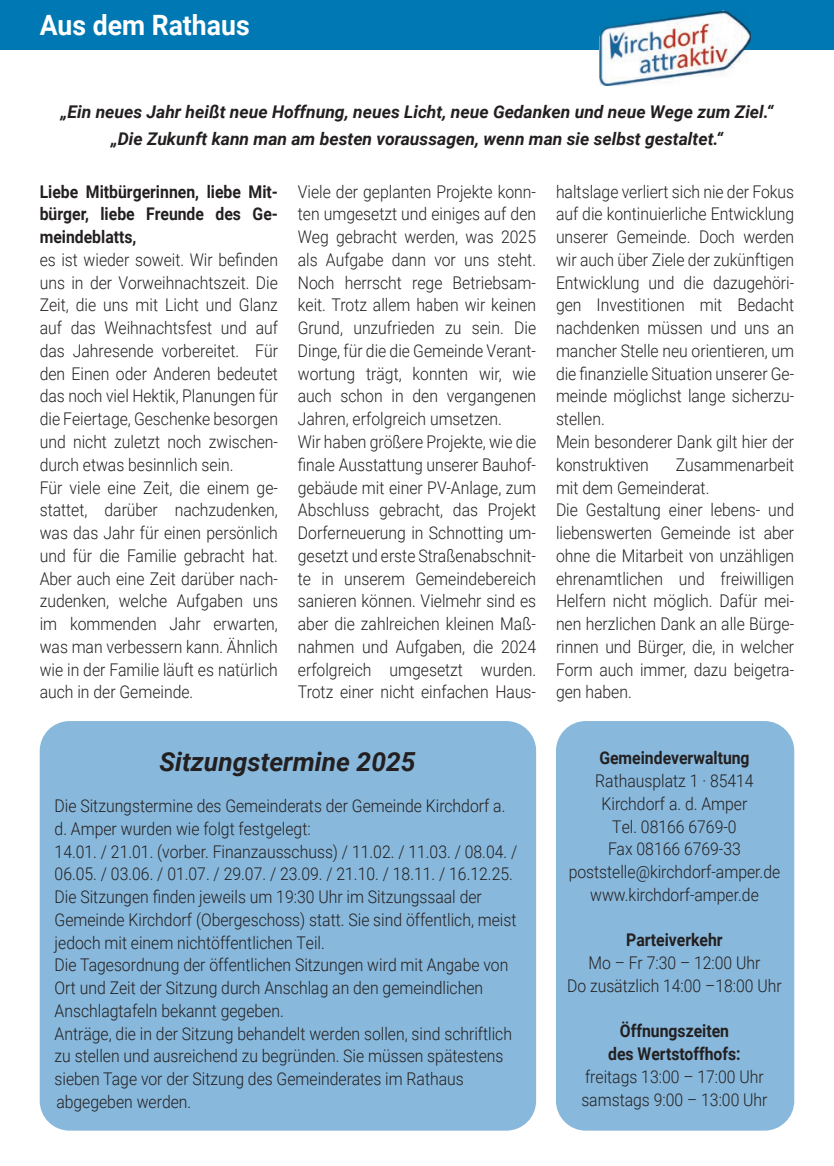
<style>
.page{position:relative;width:834px;height:1166px;background:#fff}
.page>*{position:absolute;margin:0;border:0;box-sizing:border-box;transform-origin:0 0}
.t1{font:700 28px "Roboto";color:#fff;scale:.95 1}
.t2{font:italic 700 26.25px "Roboto";color:#231f20}
.t3{font:300 17.5px/22.8px "Roboto";color:#231f20;scale:.9 1}
.t4{font:italic 700 17.5px/26.2px "Roboto";color:#231f20;text-align:center}
.t5{font:700 17.5px/22.8px "Roboto";color:#231f20;text-align:justify;scale:.9 1}
</style>
<div class="page">
<div style="left:0;top:0;width:833px;height:50px;background:#0078b3"></div>
<img style="left:599px;top:10px;width:151px;height:75px">
<div style="left:40px;top:721px;width:496px;height:409px;background:#88b8db;border-radius:30px"></div>
<div style="left:556px;top:721px;width:238px;height:409px;background:#88b8db;border-radius:30px"></div>
<h1 class="t1" style="left:40px;top:6px;width:222px">Aus dem Rathaus</h1>
<p class="t4" style="left:61px;top:98px;width:714px">„Ein neues Jahr heißt neue Hoffnung, neues Licht, neue Gedanken und neue Wege zum Ziel.“ „Die Zukunft kann man am besten voraussagen, wenn man sie selbst gestaltet.“</p>
<p class="t5" style="left:40px;top:179px;width:266px">Liebe Mitbürgerinnen, liebe Mit&shy;bürger, liebe Freunde des Ge&shy;meindeblatts,</p>
<p class="t3" style="left:40px;top:248px;width:266px">es ist wieder soweit. Wir befinden uns in der Vorweihnachtszeit. Die<br>Zeit, die uns mit Licht und Glanz auf das Weihnachtsfest und auf das Jahresende vorbereitet. Für den Einen oder Anderen bedeutet das noch viel Hektik, Planungen für die Feiertage, Geschenke besorgen und nicht zuletzt noch zwischen&shy;durch etwas besinnlich sein.<br>Für viele eine Zeit, die einem ge&shy;stattet, darüber nachzudenken, was das Jahr für einen persönlich und für die Familie gebracht hat.<br>Aber auch eine Zeit darüber nach&shy;zudenken, welche Aufgaben uns im kommenden Jahr erwarten, was man verbessern kann. Ähnlich wie in der Familie läuft es natürlich auch in der Gemeinde.</p>
<p class="t3" style="left:298px;top:179px;width:266px">Viele der geplanten Projekte konn&shy;ten umgesetzt und einiges auf den<br>Weg gebracht werden, was 2025 als Aufgabe dann vor uns steht.<br>Noch herrscht rege Betriebsam&shy;keit. Trotz allem haben wir keinen<br>Grund, unzufrieden zu sein. Die<br>Dinge, für die die Gemeinde Verant&shy;wortung trägt, konnten wir, wie auch schon in den vergangenen<br>Jahren, erfolgreich umsetzen.<br>Wir haben größere Projekte, wie die finale Ausstattung unserer Bauhof&shy;gebäude mit einer PV-Anlage, zum<br>Abschluss gebracht, das Projekt<br>Dorferneuerung in Schnotting um&shy;gesetzt und erste Straßenabschnit&shy;te in unserem Gemeindebereich sanieren können. Vielmehr sind es aber die zahlreichen kleinen Maß&shy;nahmen und Aufgaben, die 2024 erfolgreich umgesetzt wurden.<br>Trotz einer nicht einfachen Haus-</p>
<p class="t3" style="left:556px;top:179px;width:266px">haltslage verliert sich nie der Fokus auf die kontinuierliche Entwicklung unserer Gemeinde. Doch werden wir auch über Ziele der zukünftigen<br>Entwicklung und die dazugehöri&shy;gen Investitionen mit Bedacht nachdenken müssen und uns an mancher Stelle neu orientieren, um die finanzielle Situation unserer Ge&shy;meinde möglichst lange sicherzu&shy;stellen.<br>Mein besonderer Dank gilt hier der konstruktiven</p>
<p class="t3" style="left:556px;top:452px;width:266px;text-indent:120px">Zusammenarbeit mit dem Gemeinderat.<br>Die Gestaltung einer lebens- und liebenswerten Gemeinde ist aber ohne die Mitarbeit von unzähligen ehrenamtlichen und freiwilligen<br>Helfern nicht möglich. Dafür mei&shy;nen herzlichen Dank an alle Bürge&shy;rinnen und Bürger, die, in welcher<br>Form auch immer, dazu beigetra&shy;gen haben.</p>
<h2 class="t2" style="left:159px;top:743px;width:258px">Sitzungstermine 2025</h2>
<p class="t3" style="left:55px;top:794px;width:515px">Die Sitzungstermine des Gemeinderats der Gemeinde Kirchdorf a. d. Amper wurden wie folgt festgelegt:<br>14.01. / 21.01. (vorber. Finanzausschuss) / 11.02. / 11.03. / 08.04. / 06.05. / 03.06. / 01.07. / 29.07. / 23.09. / 21.10. / 18.11. / 16.12.25.<br>Die Sitzungen finden jeweils um 19:30 Uhr im Sitzungssaal der Gemeinde Kirchdorf (Obergeschoss) statt. Sie sind öffentlich, meist jedoch mit einem nichtöffentlichen Teil.<br>Die Tagesordnung der öffentlichen Sitzungen wird mit Angabe von Ort und Zeit der Sitzung durch Anschlag an den gemeindlichen Anschlagtafeln bekannt gegeben.<br>Anträge, die in der Sitzung behandelt werden sollen, sind schriftlich zu stellen und ausreichend zu begründen. Sie müssen spätestens sieben Tage vor der Sitzung des Gemeinderates im Rathaus abgegeben werden.</p>
<p class="t5" style="left:599px;top:746px;width:168px">Gemeindeverwaltung</p>
<p class="t3" style="left:568px;top:769px;width:236px;text-align:center">Rathausplatz 1 · 85414<br>Kirchdorf a. d. Amper<br>Tel. 08166 6769-0<br>Fax 08166 6769-33 poststelle@kirchdorf-amper.de www.kirchdorf-amper.de</p>
<p class="t5" style="left:626px;top:928px;width:109px">Parteiverkehr</p>
<p class="t3" style="left:567px;top:951px;width:240px;text-align:center">Mo – Fr 7:30 – 12:00 Uhr<br>Do zusätzlich 14:00 –18:00 Uhr</p>
<p class="t5" style="left:608px;top:1019px;width:149px;text-align:center">Öffnungszeiten des Wertstoffhofs:</p>
<p class="t3" style="left:581px;top:1064px;width:208px">freitags 13:00 – 17:00 Uhr samstags 9:00 – 13:00 Uhr</p>
</div>
